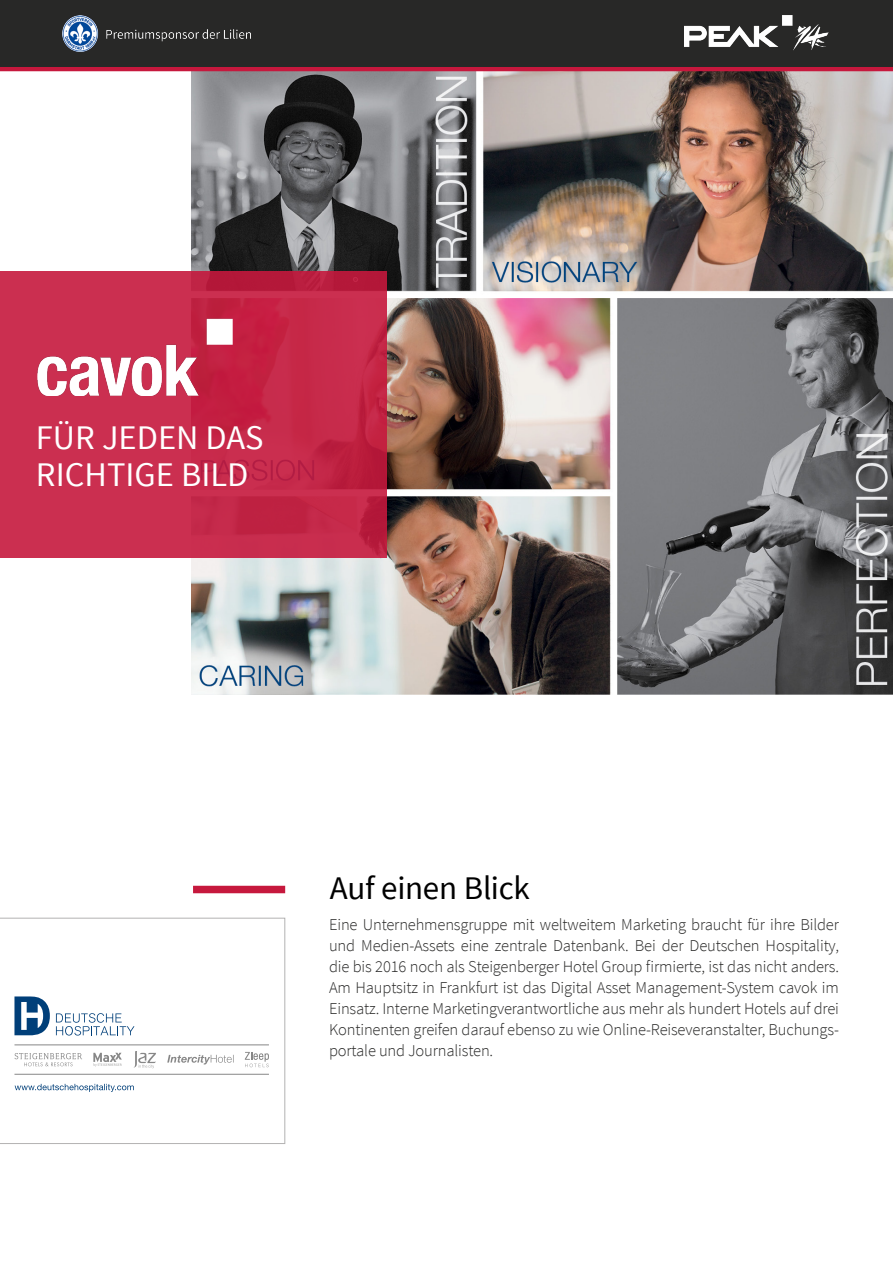
<style>
.page{position:relative;width:893px;height:1263px;background:#fff}
.page>*{position:absolute;margin:0;border:0;box-sizing:border-box;transform-origin:0 0}
.t1{font:34.5px/37.5px "Source Sans Pro";color:#fff}
.t2{font:33px "Source Sans Pro";letter-spacing:-.01em;color:#000}
.t3{font:300 16.5px/21px "Source Sans Pro";letter-spacing:-.01em;color:#282827;text-align:justify}
</style>
<div class="page">
<img style="left:191px;top:71px;width:702px;height:624px">
<hr style="left:0;top:67px;width:893px;height:4px;background:#c6183d">
<div style="left:0;top:0;width:893px;height:67px;background:#282827"></div>
<svg style="left:0;top:271px;width:387px;height:287px;fill:#ca2e4f"></svg>
<img style="left:62px;top:15px;width:189px;height:36px">
<img style="left:37px;top:318px;width:195px;height:78px">
<svg style="left:0;top:918px;width:285px;height:226px"></svg>
<div style="left:193px;top:886px;width:92px;height:7px;background:#c6183d"></div>
<img style="left:685px;top:15px;width:144px;height:36px">
<svg style="left:56px;top:1013px;width:78px;height:22px"></svg>
<svg style="left:14px;top:996px;width:36px;height:39px"></svg>
<hr style="left:14px;top:1074px;width:255px;height:1px;background:#878787">
<hr style="left:14px;top:1044px;width:255px;height:1px;background:#878787">
<svg style="left:93px;top:1053px;width:29px;height:14px"></svg>
<svg style="left:167px;top:1055px;width:67px;height:9px"></svg>
<svg style="left:15px;top:1084px;width:119px;height:8px"></svg>
<svg style="left:133px;top:1051px;width:23px;height:17px"></svg>
<svg style="left:15px;top:1053px;width:67px;height:13px"></svg>
<svg style="left:245px;top:1052px;width:24px;height:15px"></svg>
<h1 class="t1" style="left:36px;top:419px;width:229px">FÜR JEDEN DAS<br>RICHTIGE BILD</h1>
<h2 class="t2" style="left:330px;top:867px;width:202px">Auf einen Blick</h2>
<p class="t3" style="left:329px;top:914px;width:511px">Eine Unternehmensgruppe mit weltweitem Marketing braucht für ihre Bilder und Medien-Assets eine zentrale Datenbank. Bei der Deutschen Hospitality, die bis 2016 noch als Steigenberger Hotel Group firmierte, ist das nicht anders.<br>Am Hauptsitz in Frankfurt ist das Digital Asset Management-System cavok im Einsatz. Interne Marketingverantwortliche aus mehr als hundert Hotels auf drei Kontinenten greifen darauf ebenso zu wie Online-Reiseveranstalter, Buchungs&shy;portale und Journalisten.</p>
</div>
